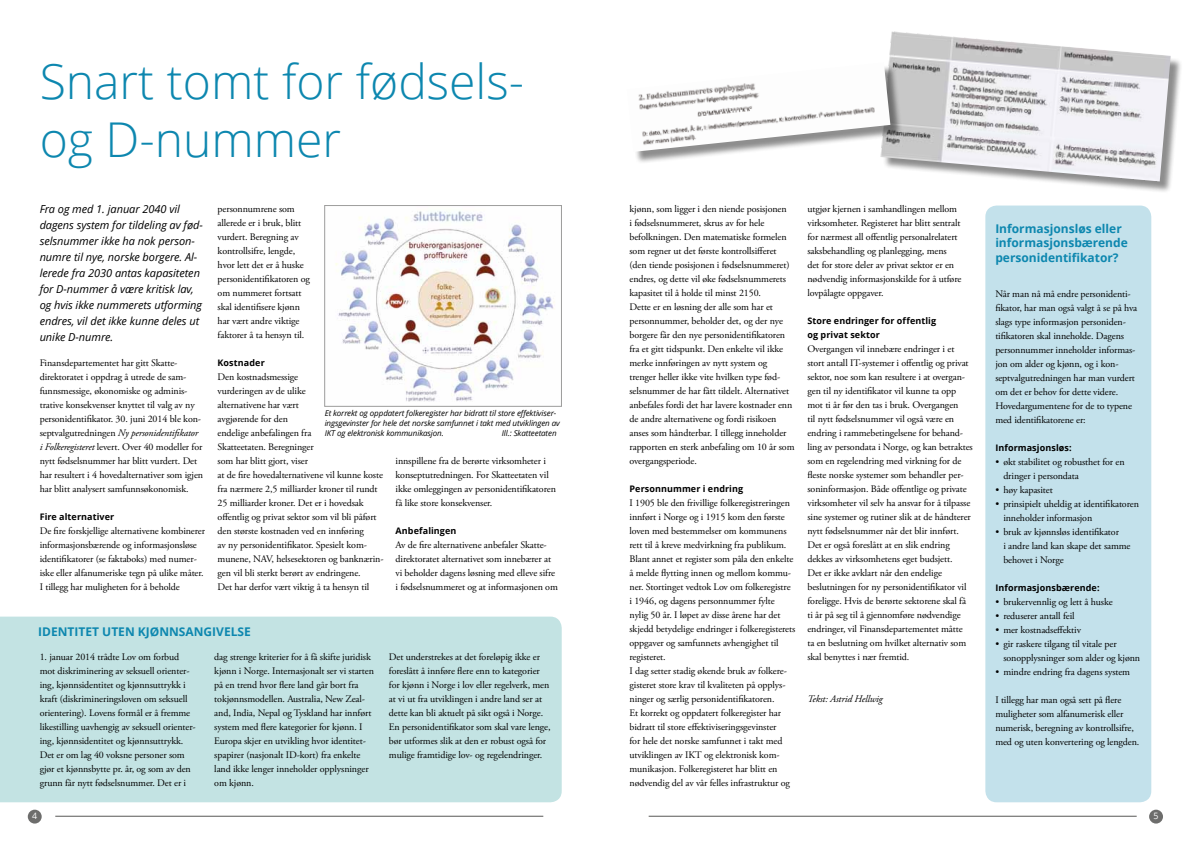
<style>
.page{position:relative;width:1191px;height:842px;background:#fff}
.page>*{position:absolute;margin:0;border:0;box-sizing:border-box;transform-origin:0 0}
.t1{font:300 48px/57.6px "Open Sans";color:#0d87af}
.t2{font:700 12px/14.4px "Open Sans";color:#0d87af}
.t3{font:italic 11px/16px "Open Sans";letter-spacing:-.005em;color:#000}
.t4{font:10px/14px "Adobe Garamond Pro";letter-spacing:-.01em;color:#000}
.t5{font:italic 10px "Adobe Garamond Pro";letter-spacing:-.01em;color:#000}
.t6{font:700 9px/14px "Open Sans";letter-spacing:.015em;color:#000}
.t7{font:8.8px "Open Sans";color:#fff}
.t8{font:italic 8px/10px "Open Sans";letter-spacing:-.01em;color:#000}
.s1{font-style:italic}
</style>
<div class="page">
<hr style="left:55px;top:816px;width:488px;height:1px;background:#575756">
<hr style="left:648px;top:816px;width:488px;height:1px;background:#575756">
<div style="left:28px;top:810px;width:14px;height:13px;background:#6d6d6c;border-radius:50%"></div>
<div style="left:1149px;top:810px;width:14px;height:13px;background:#6d6d6c;border-radius:50%"></div>
<img style="left:335px;top:211px;width:220px;height:191px">
<div style="left:324px;top:205px;width:238px;height:202px;border:1px solid #9d9d9c"></div>
<div style="left:0;top:617px;width:562px;height:185px;background:#c3e3e3"></div>
<div style="left:985px;top:206px;width:166px;height:596px;background:#c3e1eb;border-radius:11px"></div>
<div style="left:882px;top:33px;width:300px;height:160px;background:#000;opacity:.45"></div>
<img style="left:882px;top:31px;width:288px;height:150px">
<div style="left:628px;top:64px;width:274px;height:100px;background:#000;opacity:.45"></div>
<img style="left:628px;top:62px;width:262px;height:90px">
<h1 class="t1" style="left:40px;top:54px;width:486px">Snart tomt for fødsels&shy;og D-nummer</h1>
<p class="t3" style="left:40px;top:201px;width:165px">Fra og med 1. januar 2040 vil dagens system for tildeling av fød&shy;selsnummer ikke ha nok person&shy;numre til nye, norske borgere. Al&shy;lerede fra 2030 antas kapasiteten for D-nummer å være kritisk lav, og hvis ikke nummerets utforming endres, vil det ikke kunne deles ut unike D-numre.</p>
<p class="t4" style="left:40px;top:356px;width:165px">Finansdepartementet har gitt Skatte&shy;direktoratet i oppdrag å utrede de sam&shy;funnsmessige, økonomiske og adminis&shy;trative konsekvenser knyttet til valg av ny personidentifikator. 30. juni 2014 ble kon&shy;septvalgutredningen <span class="s1">Ny personidentifikator i Folkeregisteret</span> levert. Over 40 modeller for nytt fødselsnummer har blitt vurdert. Det har resultert i 4 hovedalternativer som igjen har blitt analysert samfunnsøkonomisk.</p>
<p class="t6" style="left:40px;top:510px;width:76px">Fire alternativer</p>
<p class="t4" style="left:40px;top:524px;width:167px">De fire forskjellige alternativene kombinerer informasjonsbærende og informasjonsløse identifikatorer (se faktaboks) med numer&shy;iske eller alfanumeriske tegn på ulike måter.<br>I tillegg har muligheten for å beholde</p>
<p class="t4" style="left:218px;top:202px;width:94px">personnumrene som allerede er i bruk, blitt vurdert. Beregning av kontrollsifre, lengde, hvor lett det er å huske personidentifikatoren og om nummeret fortsatt skal identifisere kjønn har vært andre viktige faktorer å ta hensyn til.</p>
<p class="t6" style="left:218px;top:356px;width:49px">Kostnader</p>
<p class="t4" style="left:218px;top:370px;width:167px">Den kostnadsmessige<br>vurderingen av de ulike<br>alternativene har vært<br>avgjørende for den<br>endelige anbefalingen fra<br>Skatteetaten. Beregninger<br>som har blitt gjort, viser<br>at de fire hovedalternativene vil kunne koste fra nærmere 2,5 milliarder kroner til rundt 25 milliarder kroner. Det er i hovedsak offentlig og privat sektor som vil bli påført den største kostnaden ved en innføring<br>av ny personidentifikator. Spesielt kom&shy;munene, NAV, helsesektoren og banknærin&shy;gen vil bli sterkt berørt av endringene.<br>Det har derfor vært viktig å ta hensyn til</p>
<p class="t8" style="left:325px;top:408px;width:237px">Et korrekt og oppdatert folkeregister har bidratt til store effektiviser&shy;ingsgevinster for hele det norske samfunnet i takt med utviklingen av<br>IKT og elektronisk kommunikasjon.</p>
<p class="t8" style="left:502px;top:428px;width:56px">Ill.: Skatteetaten</p>
<p class="t4" style="left:395px;top:455px;width:162px">innspillene fra de berørte virksomheter i konseptutredningen. For Skatteetaten vil ikke omleggingen av personidentifikatoren få like store konsekvenser.</p>
<p class="t6" style="left:395px;top:524px;width:62px">Anbefalingen</p>
<p class="t4" style="left:395px;top:539px;width:164px">Av de fire alternativene anbefaler Skatte&shy;direktoratet alternativet som innebærer at vi beholder dagens løsning med elleve sifre i fødselsnummeret og at informasjonen om</p>
<p class="t2" style="left:38px;top:625px;width:214px">ID ENTITET UTEN KJØNNSAN GIVELSE</p>
<p class="t4" style="left:40px;top:650px;width:158px">1. januar 2014 trådte Lov om forbud mot diskriminering av seksuell orienter&shy;ing, kjønnsidentitet og kjønnsuttrykk i kraft (diskrimineringsloven om seksuell orientering). Lovens formål er å fremme likestilling uavhengig av seksuell orienter&shy;ing, kjønnsidentitet og kjønnsuttrykk.<br>Det er om lag 40 voksne personer som gjør et kjønnsbytte pr. år, og som av den grunn får nytt fødselsnummer. Det er i</p>
<p class="t4" style="left:214px;top:650px;width:161px">dag strenge kriterier for å få skifte juridisk kjønn i Norge. Internasjonalt ser vi starten på en trend hvor flere land går bort fra tokjønnsmodellen. Australia, New Zeal&shy;and, India, Nepal og Tyskland har innført system med flere kategorier for kjønn. I Europa skjer en utvikling hvor identitet&shy;spapirer (nasjonalt ID-kort) fra enkelte land ikke lenger inneholder opplysninger om kjønn.</p>
<p class="t4" style="left:389px;top:650px;width:163px">Det understrekes at det foreløpig ikke er foreslått å innføre flere enn to kategorier for kjønn i Norge i lov eller regelverk, men at vi ut fra utviklingen i andre land ser at dette kan bli aktuelt på sikt også i Norge.<br>En personidentifikator som skal vare lenge, bør utformes slik at den er robust også for mulige framtidige lov- og regelendringer.</p>
<p class="t4" style="left:629px;top:202px;width:166px">kjønn, som ligger i den niende posisjonen<br>i fødselsnummeret, skrus av for hele befolkningen. Den matematiske formelen som regner ut det første kontrollsifferet (den tiende posisjonen i fødselsnummeret) endres, og dette vil øke fødselsnummerets kapasitet til å holde til minst 2150.<br>Dette er en løsning der alle som har et personnummer, beholder det, og der nye borgere får den nye personidentifikatoren fra et gitt tidspunkt. Den enkelte vil ikke merke innføringen av nytt system og trenger heller ikke vite hvilken type fød&shy;selsnummer de har fått tildelt. Alternativet anbefales fordi det har lavere kostnader enn de andre alternativene og fordi risikoen anses som håndterbar. I tillegg inneholder rapporten en sterk anbefaling om 10 år som overgangsperiode.</p>
<p class="t6" style="left:629px;top:482px;width:115px">Personnummer i endring</p>
<p class="t4" style="left:629px;top:496px;width:167px">I 1905 ble den frivillige folkeregistreringen innført i Norge og i 1915 kom den første loven med bestemmelser om kommunens rett til å kreve medvirkning fra publikum.<br>Blant annet et register som påla den enkelte å melde flytting innen og mellom kommu&shy;ner. Stortinget vedtok Lov om folkeregistre i 1946, og dagens personnummer fylte nylig 50 år. I løpet av disse årene har det skjedd betydelige endringer i folkeregisterets oppgaver og samfunnets avhengighet til registeret.<br>I dag setter stadig økende bruk av folkere&shy;gisteret store krav til kvaliteten på opplys&shy;ninger og særlig personidentifikatoren.<br>Et korrekt og oppdatert folkeregister har bidratt til store effektiviseringsgevinster<br>for hele det norske samfunnet i takt med utviklingen av IKT og elektronisk kom&shy;munikasjon. Folkeregisteret har blitt en nødvendig del av vår felles infrastruktur og</p>
<p class="t4" style="left:807px;top:202px;width:155px">utgjør kjernen i samhandlingen mellom virksomheter. Registeret har blitt sentralt for nærmest all offentlig personalrelatert saksbehandling og planlegging, mens<br>det for store deler av privat sektor er en nødvendig informasjonskilde for å utføre lovpålagte oppgaver.</p>
<p class="t6" style="left:807px;top:314px;width:130px">Store endringer for offentlig og privat sektor</p>
<p class="t4" style="left:807px;top:342px;width:167px">Overgangen vil innebære endringer i et stort antall IT-systemer i offentlig og privat sektor, noe som kan resultere i at overgan&shy;gen til ny identifikator vil kunne ta opp mot ti år før den tas i bruk. Overgangen<br>til nytt fødselsnummer vil også være en endring i rammebetingelsene for behand&shy;ling av persondata i Norge, og kan betraktes som en regelendring med virkning for de fleste norske systemer som behandler per&shy;soninformasjon. Både offentlige og private virksomheter vil selv ha ansvar for å tilpasse sine systemer og rutiner slik at de håndterer nytt fødselsnummer når det blir innført.<br>Det er også foreslått at en slik endring dekkes av virksomhetens eget budsjett.<br>Det er ikke avklart når den endelige beslutningen for ny personidentifikator vil foreligge. Hvis de berørte sektorene skal få ti år på seg til å gjennomføre nødvendige endringer, vil Finansdepartementet måtte<br>ta en beslutning om hvilket alternativ som skal benyttes i nær fremtid.</p>
<p class="t5" style="left:807px;top:693px;width:77px">Tekst: Astrid Hellwig</p>
<p class="t2" style="left:995px;top:221px;width:134px">I nformasjonsløs eller informasjonsbærende personidentifikator?</p>
<p class="t4" style="left:995px;top:287px;width:143px">Når man nå må endre personidenti&shy;fikator, har man også valgt å se på hva slags type informasjon personiden&shy;tifikatoren skal inneholde. Dagens personnummer inneholder informas&shy;jon om alder og kjønn, og i kon&shy;septvalgutredningen har man vurdert om det er behov for dette videre.<br>Hovedargumentene for de to typene med identifikatorene er:</p>
<p class="t6" style="left:995px;top:441px;width:78px">I nformasjonsløs:</p>
<p class="t4" style="left:1003px;top:455px;width:123px;text-indent:-8px">• økt stabilitet og robusthet for en dringer i persondata</p>
<p class="t4" style="left:995px;top:483px;width:59px">• høy kapasitet</p>
<p class="t4" style="left:1003px;top:497px;width:137px;text-indent:-8px">• prinsipielt uheldig at identifikatoren inneholder informasjon</p>
<p class="t4" style="left:1003px;top:525px;width:129px;text-indent:-8px">• bruk av kjønnsløs identifikator<br>i andre land kan skape det samme behovet i Norge</p>
<p class="t6" style="left:995px;top:581px;width:106px">I nformasjonsbærende:</p>
<p class="t4" style="left:995px;top:595px;width:119px">• brukervennlig og lett å huske</p>
<p class="t4" style="left:995px;top:609px;width:81px">• reduserer antall feil</p>
<p class="t4" style="left:995px;top:623px;width:87px">• mer kostnadseffektiv</p>
<p class="t4" style="left:1003px;top:637px;width:138px;text-indent:-8px">• gir raskere tilgang til vitale per sonopplysninger som alder og kjønn</p>
<p class="t4" style="left:995px;top:665px;width:136px">• mindre endring fra dagens system</p>
<p class="t4" style="left:995px;top:693px;width:146px">I tillegg har man også sett på flere muligheter som alfanumerisk eller numerisk, beregning av kontrollsifre, med og uten konvertering og lengden.</p>
<p class="t7" style="left:32px;top:811px;width:7px">4</p>
<p class="t7" style="left:1153px;top:811px;width:7px">5</p>
</div>
